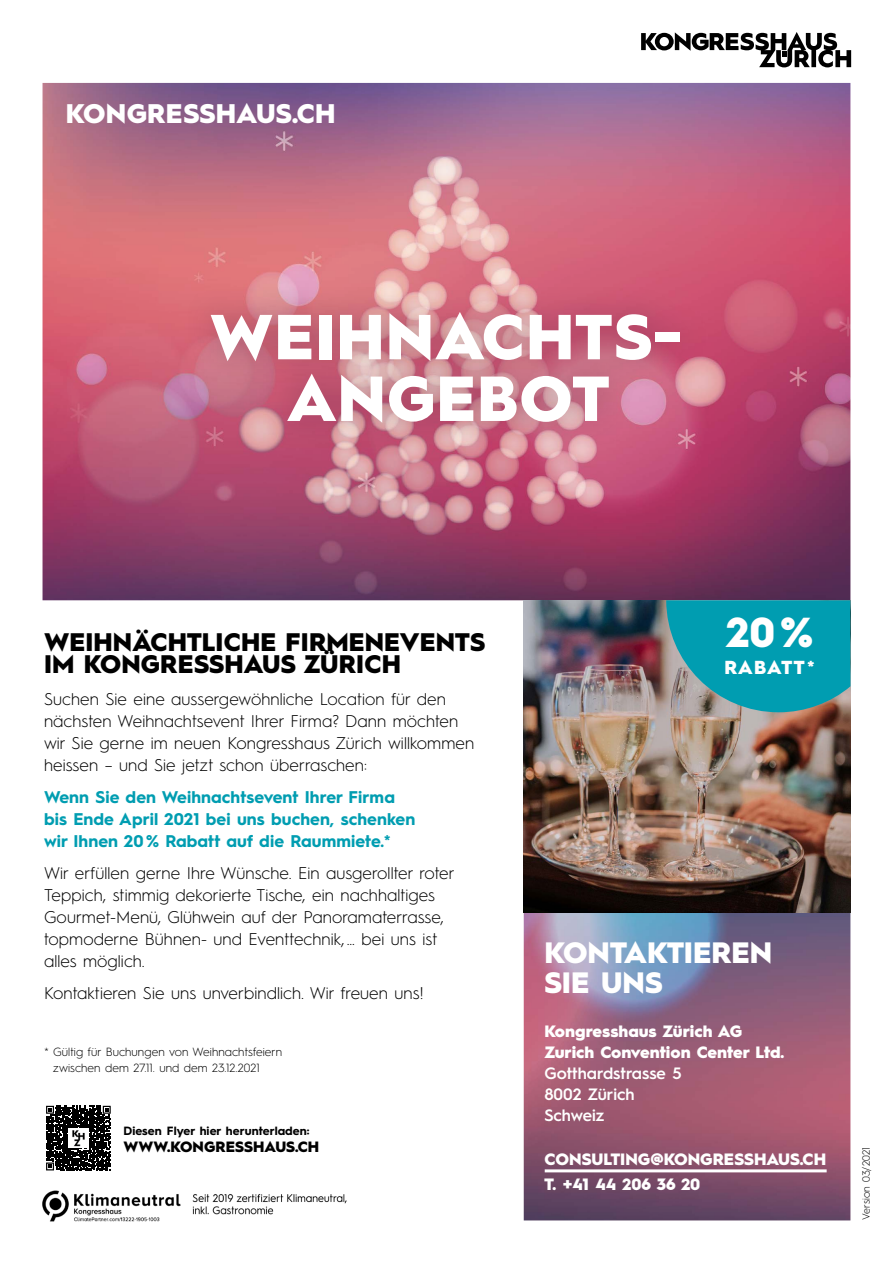
<style>
.page{position:relative;width:893px;height:1263px;background:#fff}
.page>*{position:absolute;margin:0;border:0;box-sizing:border-box;transform-origin:0 0}
.t1{font:900 63.75px/61.7px "Hurme Geometric Sans 1";letter-spacing:.02em;color:#fff;text-align:center}
.t2{font:900 42px "Hurme Geometric Sans 1";color:#fff}
.t3{font:900 29.55px/29.5px "Hurme Geometric Sans 1";color:#fff}
.t4{font:900 27px "Hurme Geometric Sans 1";letter-spacing:.01em;color:#fff}
.t5{font:900 25.5px/22px "Hurme Geometric Sans 1";letter-spacing:.005em;color:#000}
.t6{font:900 18.9px "Hurme Geometric Sans 1";letter-spacing:.055em;color:#fff}
.t7{font:300 16.95px/22px "Hurme Geometric Sans 1";letter-spacing:.005em;color:#000}
.t8{font:700 16.95px/22px "Hurme Geometric Sans 1";letter-spacing:.005em;color:#009db1}
.t9{font:900 16.5px/21px "Hurme Geometric Sans 1";color:#fff}
.t10{font:600 16.5px/21px "Hurme Geometric Sans 1";color:#fff}
.t11{font:900 15px "Hurme Geometric Sans 1";letter-spacing:.005em;color:#000}
.t12{font:700 12px "Hurme Geometric Sans 1";letter-spacing:.005em;color:#000}
.t13{font:300 11.85px/16px "Hurme Geometric Sans 1";letter-spacing:.005em;color:#000}
.t14{font:300 10.5px "Hurme Geometric Sans 1";color:#000}
</style>
<div class="page">
<img style="left:43px;top:83px;width:807px;height:517px">
<img style="left:524px;top:600px;width:326px;height:620px">
<img style="left:42px;top:1190px;width:305px;height:32px">
<hr style="left:545px;top:1169px;width:282px;height:3px;background:#fff">
<svg style="left:46px;top:1105px;width:65px;height:66px"></svg>
<svg style="left:46px;top:1106px;width:65px;height:64px"></svg>
<img style="left:69px;top:1128px;width:19px;height:20px">
<svg style="left:641px;top:32px;width:210px;height:35px"></svg>
<div style="left:181px;top:283px;width:530px;height:170px;background:#532544;opacity:.3"></div>
<svg style="left:666px;top:600px;width:184px;height:112px;background:#1b9cac"></svg>
<h3 class="t4" style="left:66px;top:94px;width:271px">KONGRESSHAUS.CH</h3>
<h1 class="t1" style="left:210px;top:303px;width:474px">WEIHNACHTS-<br>ANGEBOT</h1>
<h3 class="t5" style="left:44px;top:630px;width:443px">WEIHNÄCHTLICHE FIRMENEVENTS<br>IM KONGRESSHAUS ZÜRICH</h3>
<p class="t7" style="left:44px;top:687px;width:432px">Suchen Sie eine aussergewöhnliche Location für den nächsten Weihnachtsevent Ihrer Firma? Dann möchten wir Sie gerne im neuen Kongresshaus Zürich willkommen heissen – und Sie jetzt schon überraschen:</p>
<p class="t8" style="left:44px;top:785px;width:373px">Wenn Sie den Weihnachtsevent Ihrer Firma bis Ende April 2021 bei uns buchen, schenken wir Ihnen 20% Rabatt auf die Raummiete.*</p>
<p class="t7" style="left:44px;top:861px;width:412px">Wir erfüllen gerne Ihre Wünsche. Ein ausgerollter roter Teppich, stimmig dekorierte Tische, ein nachhaltiges Gourmet-Menü, Glühwein auf der Panoramaterrasse, topmoderne Bühnen- und Eventtechnik, … bei uns ist alles möglich.</p>
<p class="t7" style="left:44px;top:981px;width:381px">Kontaktieren Sie uns unverbindlich. Wir freuen uns!</p>
<p class="t13" style="left:53px;top:1043px;width:231px;text-indent:-9px">* Gültig für Buchungen von Weihnachtsfeiern zwischen dem 27.11. und dem 23.12.2021</p>
<p class="t12" style="left:123px;top:1122px;width:188px">Diesen Flyer hier herunterladen:</p>
<p class="t11" style="left:123px;top:1136px;width:197px">WWW.KONGRESSHAUS.CH</p>
<h2 class="t2" style="left:726px;top:602px;width:89px">20%</h2>
<p class="t6" style="left:725px;top:654px;width:91px">RABATT*</p>
<h3 class="t3" style="left:544px;top:936px;width:229px">KONTAKTIEREN<br>SIE UNS</h3>
<p class="t9" style="left:544px;top:1020px;width:241px">Kongresshaus Zürich AG<br>Zurich Convention Center Ltd.</p>
<p class="t10" style="left:544px;top:1062px;width:139px">Gotthardstrasse 5<br>8002 Zürich<br>Schweiz</p>
<p class="t9" style="left:544px;top:1146px;width:283px;line-height:25px">CONSULTING@KONGRESSHAUS.CH<br>T. +41 44 206 36 20</p>
<p class="t14" style="left:859px;top:1219px;width:74px;rotate:-90deg">Version 03/2021</p>
</div>
